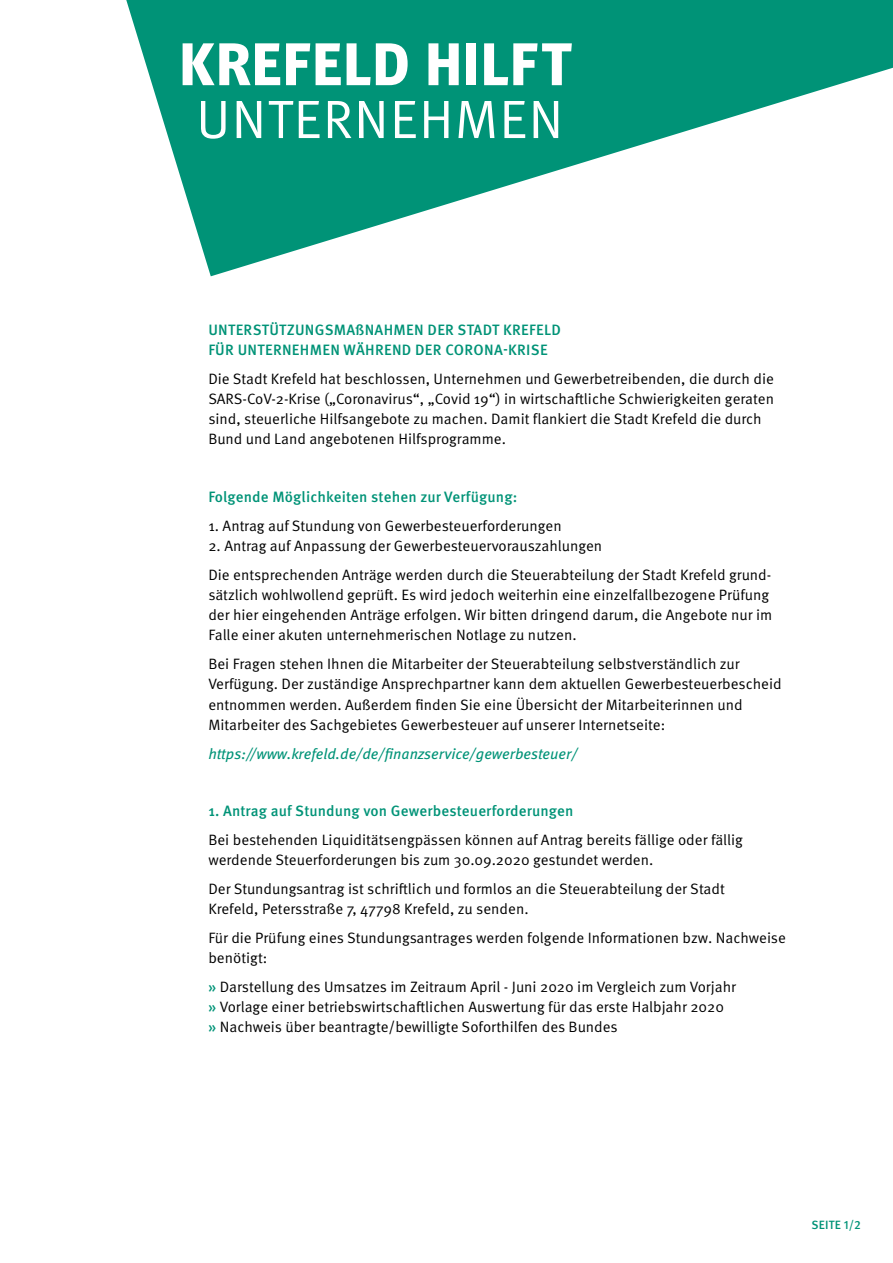
<style>
.page{position:relative;width:893px;height:1263px;background:#fff}
.page>*{position:absolute;margin:0;border:0;box-sizing:border-box;transform-origin:0 0}
.t1{font:700 60px "Meta Headline Pro";letter-spacing:.035em;color:#fff}
.t2{font:54px "Meta Pro Norm";letter-spacing:.02em;color:#fff}
.Meta_regular_10_PT{font:15px/20.2px "Meta Pro Norm";color:#000}
.Meta_regular_10_PT-2{font:500 15px/20.2px "Meta Pro";letter-spacing:.01em;color:#009377}
.Meta_regular_10_PT-3{font:italic 15px "Meta Pro";color:#009377}
.t3{font:500 12px "Meta Pro";letter-spacing:.02em;color:#009377}
.s1{font-family:"Meta Pro";font-weight:500;color:#009377}
</style>
<div class="page">
<svg style="left:126px;top:0;width:767px;height:276px;fill:#009377"></svg>
<hr style="left:180px;top:89px;width:408px;height:1px;background:#009377">
<hr style="left:180px;top:142px;width:384px;height:1px;background:#009377">
<p class="t1" style="left:180px;top:17px;width:393px">KREFELD HILFT</p>
<p class="t2" style="left:196px;top:79px;width:369px">UNTERNEHMEN</p>
<p class="Meta_regular_10_PT-2" style="left:208px;top:318px;width:354px">UNTERSTÜTZUNGSMAßNAHMEN DER STADT KREFELD<br>FÜR UNTERNEHMEN WÄHREND DER CORONA-KRISE</p>
<p class="Meta_regular_10_PT" style="left:208px;top:367px;width:567px">Die Stadt Krefeld hat beschlossen, Unternehmen und Gewerbetreibenden, die durch die SARS-CoV-2-Krise („Coronavirus“, „Covid 19“) in wirtschaftliche Schwierigkeiten geraten sind, steuerliche Hilfsangebote zu machen. Damit flankiert die Stadt Krefeld die durch Bund und Land angebotenen Hilfsprogramme.</p>
<p class="Meta_regular_10_PT-2" style="left:208px;top:485px;width:310px">Folgende Möglichkeiten stehen zur Verfügung:</p>
<p class="Meta_regular_10_PT" style="left:208px;top:514px;width:355px">1. Antrag auf Stundung von Gewerbesteuerforderungen</p>
<p class="Meta_regular_10_PT" style="left:208px;top:534px;width:395px">2. Antrag auf Anpassung der Gewerbesteuervorauszahlungen</p>
<p class="Meta_regular_10_PT" style="left:208px;top:563px;width:565px">Die entsprechenden Anträge werden durch die Steuerabteilung der Stadt Krefeld grund&shy;sätzlich wohlwollend geprüft. Es wird jedoch weiterhin eine einzelfallbezogene Prüfung der hier eingehenden Anträge erfolgen. Wir bitten dringend darum, die Angebote nur im Falle einer akuten unternehmerischen Notlage zu nutzen.</p>
<p class="Meta_regular_10_PT" style="left:208px;top:653px;width:575px">Bei Fragen stehen Ihnen die Mitarbeiter der Steuerabteilung selbstverständlich zur Verfügung. Der zuständige Ansprechpartner kann dem aktuellen Gewerbesteuerbescheid entnommen werden. Außerdem finden Sie eine Übersicht der Mitarbeiterinnen und Mitarbeiter des Sachgebietes Gewerbesteuer auf unserer Internetseite:</p>
<p class="Meta_regular_10_PT-3" style="left:208px;top:742px;width:371px">https://www.krefeld.de/de/finanzservice/gewerbesteuer/</p>
<p class="Meta_regular_10_PT-2" style="left:208px;top:800px;width:367px">1. Antrag auf Stundung von Gewerbesteuerforderungen</p>
<p class="Meta_regular_10_PT" style="left:208px;top:828px;width:536px">Bei bestehenden Liquiditätsengpässen können auf Antrag bereits fällige oder fällig werdende Steuerforderungen bis zum 30.09.2020 gestundet werden.</p>
<p class="Meta_regular_10_PT" style="left:208px;top:877px;width:518px">Der Stundungsantrag ist schriftlich und formlos an die Steuerabteilung der Stadt<br>Krefeld, Petersstraße 7, 47798 Krefeld, zu senden.</p>
<p class="Meta_regular_10_PT" style="left:208px;top:926px;width:579px">Für die Prüfung eines Stundungsantrages werden folgende Informationen bzw. Nachweise benötigt:</p>
<p class="Meta_regular_10_PT" style="left:208px;top:975px;width:529px"><span class="s1">»</span> Darstellung des Umsatzes im Zeitraum April - Juni 2020 im Vergleich zum Vorjahr <span class="s1">»</span> Vorlage einer betriebswirtschaftlichen Auswertung für das erste Halbjahr 2020<br><span class="s1">»</span> Nachweis über beantragte/bewilligte Soforthilfen des Bundes</p>
<p class="t3" style="left:811px;top:1215px;width:51px">SEITE 1/2</p>
</div>
